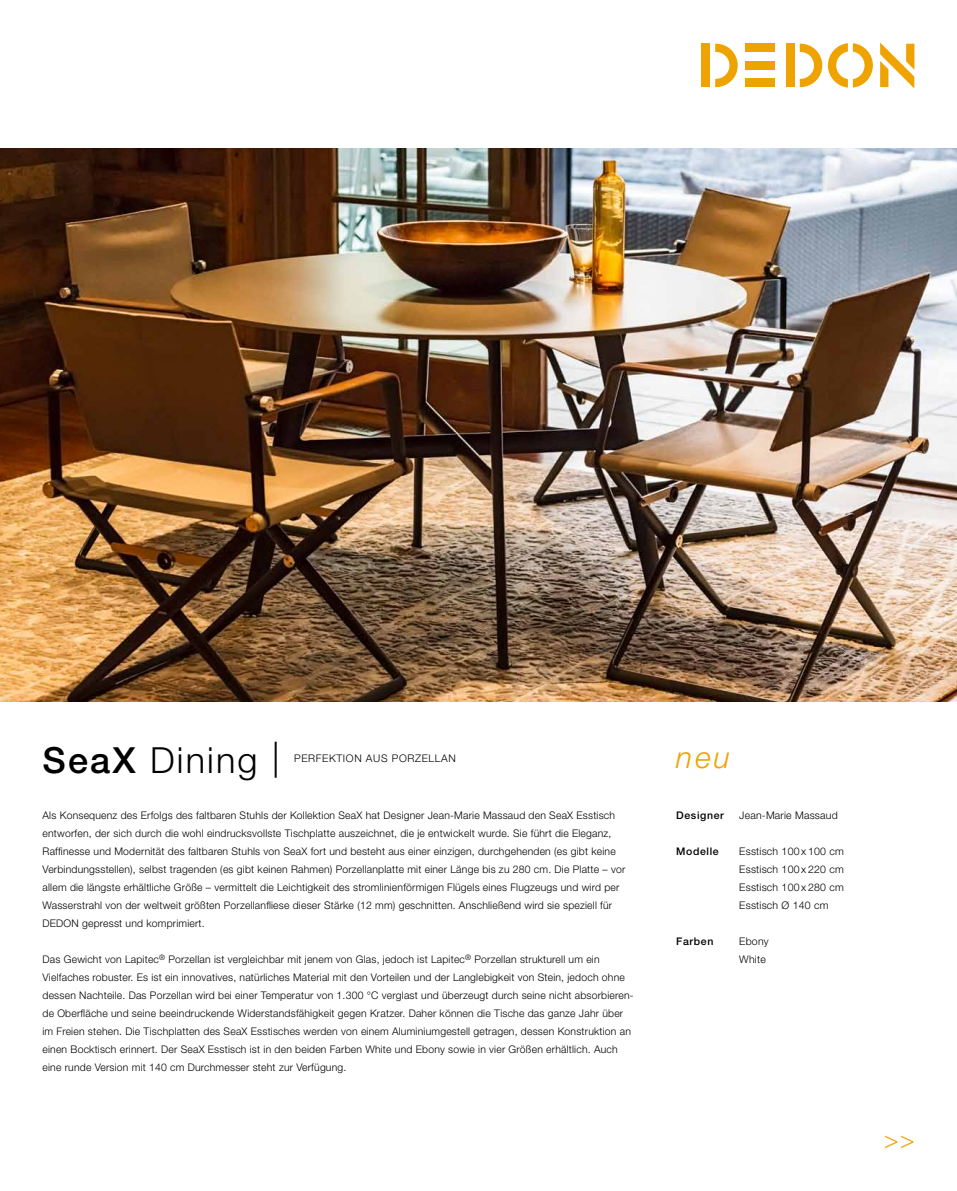
<style>
.page{position:relative;width:957px;height:1191px;background:#fff}
.page>*{position:absolute;margin:0;border:0;box-sizing:border-box;transform-origin:0 0}
.t1{font:300 36px "Helvetica Neue LT";color:#000}
.t2{font:italic 300 30px "Helvetica Neue LT";color:#eea300}
.t3{font:300 24px "Helvetica Neue LT";color:#eea300}
.t4{font:300 10.5px/18px "Helvetica Neue LT";letter-spacing:.02em;color:#000}
.t5{font:500 10.5px "Helvetica Neue LT";letter-spacing:.06em;color:#000}
.t6{font:300 10.5px "Helvetica Neue LT";letter-spacing:.06em;color:#000}
.s1{font-weight:500}
.s2{font-weight:300}
</style>
<div class="page">
<img style="left:0;top:149px;width:957px;height:553px">
<svg style="left:800px;top:44px;width:22px;height:43px"></svg>
<div style="left:786px;top:44px;width:8px;height:43px;background:#eea300"></div>
<svg style="left:880px;top:43px;width:34px;height:45px"></svg>
<div style="left:746px;top:44px;width:29px;height:8px;background:#eea300"></div>
<div style="left:746px;top:79px;width:29px;height:8px;background:#eea300"></div>
<div style="left:746px;top:61px;width:29px;height:8px;background:#eea300"></div>
<svg style="left:828px;top:43px;width:45px;height:45px"></svg>
<svg style="left:715px;top:44px;width:23px;height:43px"></svg>
<div style="left:702px;top:44px;width:8px;height:43px;background:#eea300"></div>
<h1 class="t1" style="left:43px;top:738px;width:239px"><span class="s1">seax</span> Dining |</h1>
<p class="t6" style="left:294px;top:752px;width:163px">Perfektion aus Porzellan</p>
<p class="t4" style="left:43px;top:806px;width:584px">Als Konsequenz des Erfolgs des faltbaren Stuhls der Kollektion SeaX hat Designer Jean-Marie Massaud den SeaX Esstisch entworfen, der sich durch die wohl eindrucksvollste Tischplatte auszeichnet, die je entwickelt wurde. Sie führt die Eleganz, Raffinesse und Modernität des faltbaren Stuhls von SeaX fort und besteht aus einer einzigen, durchgehenden (es gibt keine Verbindungsstellen), selbst tragenden (es gibt keinen Rahmen) Porzellanplatte mit einer Länge bis zu 280 cm. Die Platte – vor allem die längste erhältliche Größe – vermittelt die Leichtigkeit des stromlinienförmigen Flügels eines Flugzeugs und wird per Wasserstrahl von der weltweit größten Porzellanfliese dieser Stärke (12 mm) geschnitten. Anschließend wird sie speziell für DEDON gepresst und komprimiert.</p>
<p class="t4" style="left:43px;top:950px;width:593px">Das Gewicht von Lapitec<sup>®</sup> Porzellan ist vergleichbar mit jenem von Glas, jedoch ist Lapitec<sup>®</sup> Porzellan strukturell um ein Vielfaches robuster. Es ist ein innovatives, natürliches Material mit den Vorteilen und der Langlebigkeit von Stein, jedoch ohne dessen Nachteile. Das Porzellan wird bei einer Temperatur von 1.300 °C verglast und überzeugt durch seine nicht absorbieren&shy;de Oberfläche und seine beeindruckende Widerstandsfähigkeit gegen Kratzer. Daher können die Tische das ganze Jahr über im Freien stehen. Die Tischplatten des SeaX Esstisches werden von einem Aluminiumgestell getragen, dessen Konstruktion an einen Bocktisch erinnert. Der SeaX Esstisch ist in den beiden Farben White und Ebony sowie in vier Größen erhältlich. Auch eine runde Version mit 140 cm Durchmesser steht zur Verfügung.</p>
<h2 class="t2" style="left:676px;top:739px;width:55px">neu</h2>
<p class="t5" style="left:676px;top:809px;width:49px">Designer</p>
<p class="t4" style="left:739px;top:806px;width:100px">Jean-Marie Massaud</p>
<p class="t5" style="left:676px;top:845px;width:58px">Modelle <span class="s2">E</span></p>
<p class="t4" style="left:739px;top:842px;width:106px;text-align:justify;text-indent:6px">sstisch 100 x 100 cm Esstisch 100 x 220 cm Esstisch 100 x 280 cm Esstisch Ø 140 cm</p>
<p class="t5" style="left:676px;top:935px;width:57px">Farben <span class="s2">E</span></p>
<p class="t4" style="left:739px;top:932px;width:31px;text-align:right">bony<br>White</p>
<h3 class="t3" style="left:884px;top:1125px;width:32px">&gt;&gt;</h3>
</div>
